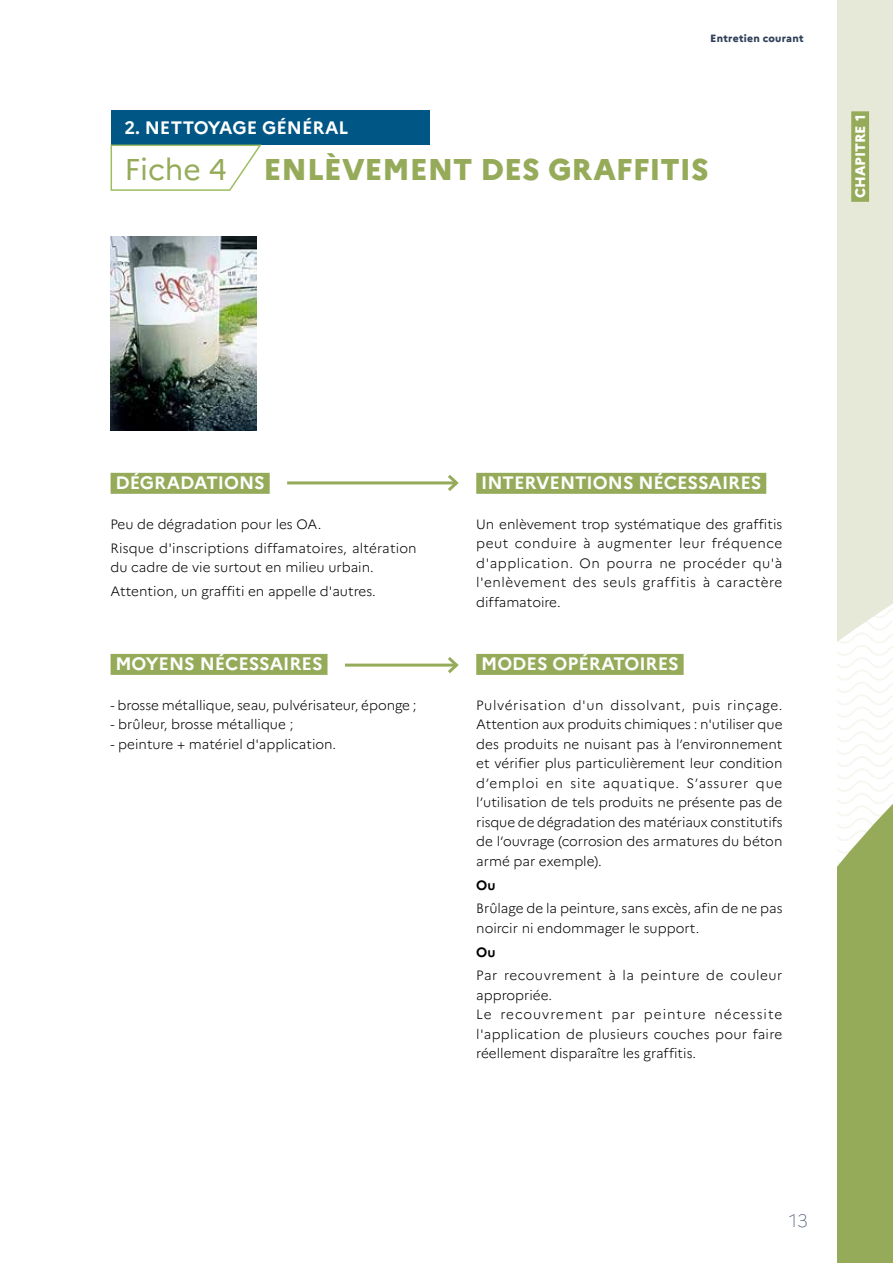
<style>
.page{position:relative;width:893px;height:1263px;background:#fff}
.page>*{position:absolute;margin:0;border:0;box-sizing:border-box;transform-origin:0 0}
.t1{font:800 30px "Marianne";color:#96ab5a}
.t2{font:700 18px "Marianne";color:#fff}
.t3{font:100 18px "Marianne";color:#2f415a}
.t4{font:800 13.8px "Marianne";letter-spacing:-.005em;color:#fff}
.t5{font:300 13.5px/19.5px "Marianne";color:#000}
.t6{font:300 13.5px/19.5px "Marianne";letter-spacing:.025em;color:#000}
.t7{font:700 13.5px "Marianne";color:#000}
.t8{font:800 10.5px "Marianne";letter-spacing:.02em;color:#2f415a}
.s1{font-weight:400}
</style>
<div class="page">
<svg style="left:838px;top:0;width:55px;height:1263px"></svg>
<div style="left:851px;top:111px;width:18px;height:91px;background:#96ab5a"></div>
<div style="left:111px;top:111px;width:318px;height:34px;background:#005684"></div>
<svg style="left:110px;top:144px;width:152px;height:47px"></svg>
<div style="left:111px;top:473px;width:159px;height:21px;background:#96ab5a"></div>
<div style="left:111px;top:654px;width:216px;height:21px;background:#96ab5a"></div>
<div style="left:476px;top:473px;width:290px;height:21px;background:#96ab5a"></div>
<div style="left:476px;top:654px;width:208px;height:21px;background:#96ab5a"></div>
<img style="left:111px;top:236px;width:146px;height:194px">
<hr style="left:287px;top:481px;width:169px;height:3px;background:#96ab5a">
<svg style="left:445px;top:475px;width:14px;height:16px"></svg>
<hr style="left:345px;top:664px;width:111px;height:3px;background:#96ab5a">
<svg style="left:445px;top:657px;width:14px;height:16px"></svg>
<p class="t8" style="left:710px;top:32px;width:95px">Entretien courant</p>
<h2 class="t2" style="left:124px;top:116px;width:225px">2. NETTOYAGE GÉNÉRAL</h2>
<h1 class="t1" style="left:124px;top:151px;width:586px"><span class="s1">Fiche 4</span> ENLÈVEMENT DES GRAFFITIS</h1>
<p class="t4" style="left:852px;top:198px;width:84px;rotate:-90deg">CHAPITRE 1</p>
<h2 class="t2" style="left:115px;top:472px;width:151px">DÉGRADATIONS</h2>
<p class="t5" style="left:111px;top:512px;width:308px;line-height:23.7px">Peu de dégradation pour les OA.<br>Risque d'inscriptions diffamatoires, altération</p>
<p class="t5" style="left:111px;top:555px;width:267px;line-height:23.7px">du cadre de vie surtout en milieu urbain.<br>Attention, un graffiti en appelle d'autres.</p>
<h2 class="t2" style="left:115px;top:653px;width:209px">MOYENS NÉCESSAIRES</h2>
<p class="t5" style="left:111px;top:695px;width:307px">- brosse métallique, seau, pulvérisateur, éponge ;</p>
<p class="t5" style="left:111px;top:715px;width:184px">- brûleur, brosse métallique ;</p>
<p class="t5" style="left:111px;top:734px;width:227px">- peinture + matériel d'application.</p>
<h2 class="t2" style="left:481px;top:472px;width:282px">INTERVENTIONS NÉCESSAIRES</h2>
<p class="t5" style="left:476px;top:514px;width:308px;text-align:justify">Un enlèvement trop systématique des graffitis peut conduire à augmenter leur fréquence d'application. On pourra ne procéder qu'à l'enlèvement des seuls graffitis à caractère diffamatoire.</p>
<h2 class="t2" style="left:481px;top:653px;width:199px">MODES OPÉRATOIRES</h2>
<p class="t5" style="left:476px;top:695px;width:308px;text-align:justify">Pulvérisation d'un dissolvant, puis rinçage.<br>Attention aux produits chimiques : n'utiliser que des produits ne nuisant pas à l’environnement et vérifier plus particulièrement leur condition d’emploi en site aquatique. S’assurer que l’utilisation de tels produits ne présente pas de risque de dégradation des matériaux constitutifs de l’ouvrage (corrosion des armatures du béton armé par exemple).</p>
<p class="t7" style="left:476px;top:876px;width:21px">Ou</p>
<p class="t5" style="left:476px;top:899px;width:308px">Brûlage de la peinture, sans excès, afin de ne pas noircir ni endommager le support.</p>
<p class="t7" style="left:476px;top:943px;width:21px">Ou</p>
<p class="t6" style="left:476px;top:966px;width:308px">Par recouvrement à la peinture de couleur appropriée.<br>Le recouvrement par peinture nécessite l'application de plusieurs couches pour faire réellement disparaître les graffitis.</p>
<h2 class="t3" style="left:789px;top:1210px;width:20px">13</h2>
</div>
